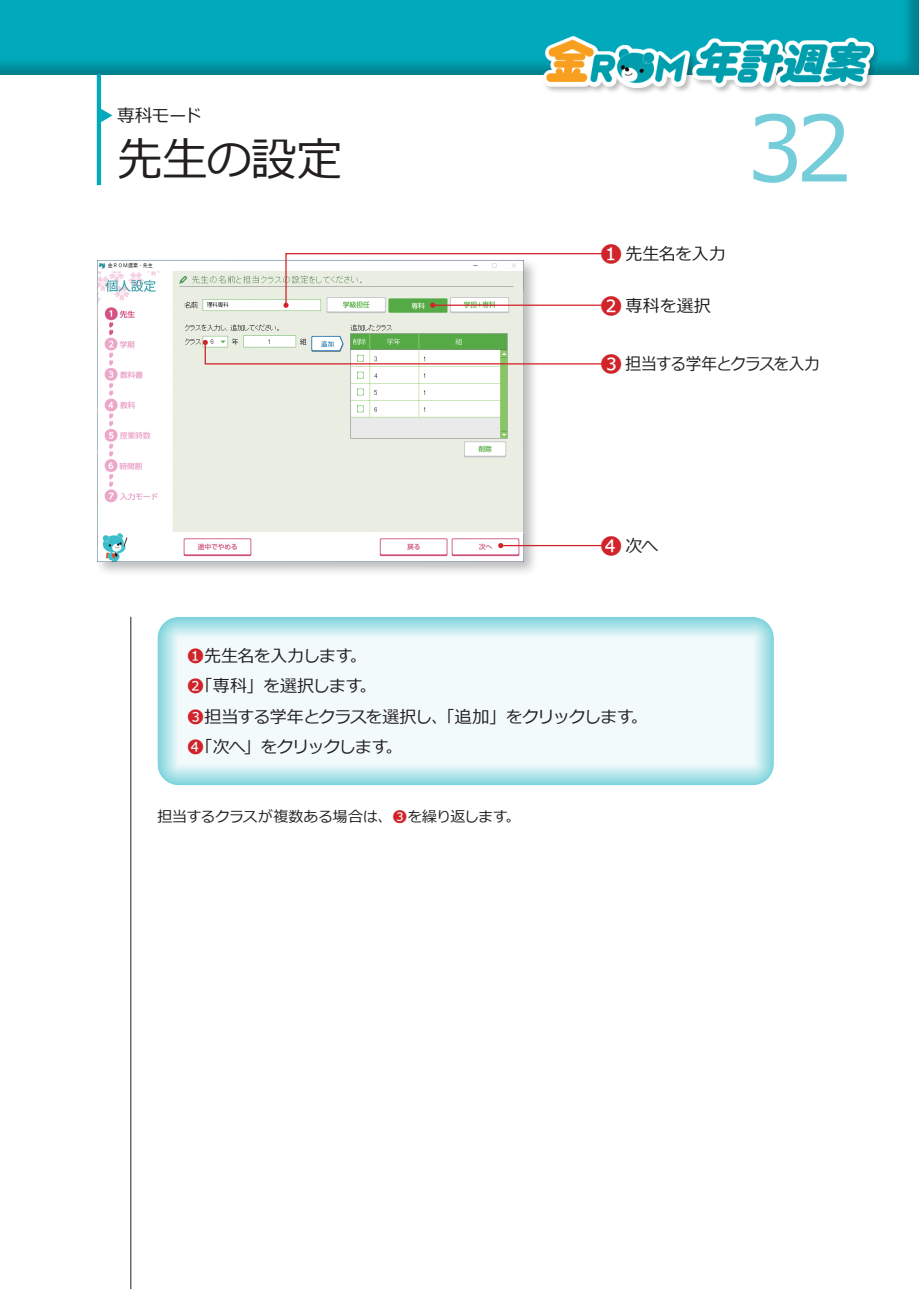
<style>
.page{position:relative;width:919px;height:1289px;background:#fff}
.page>*{position:absolute;margin:0;border:0;box-sizing:border-box;transform-origin:0 0}
.t1{font:90.3px "Meiryo UI";color:#74cdd9}
.t2{font:45.75px "Meiryo";letter-spacing:-.015em;color:#231f20}
.t3{font:17.7px "Meiryo";letter-spacing:-.03em;color:#231f20}
.t4{font:16.95px/30.6px "Meiryo";letter-spacing:-.045em;color:#231f20}
.t5{font:16.95px "Meiryo";letter-spacing:-.045em;color:#231f20;scale:.92 1}
.t6{font:14.85px "Meiryo";letter-spacing:-.015em;color:#231f20}
.s1{color:#00aabc}
.s2{font-size:22.35px;color:#d1232a}
.s3{color:#d1232a}
</style>
<div class="page">
<div style="left:0;top:0;width:918px;height:77px;background:#231f20;opacity:.28"></div>
<hr style="left:97px;top:77px;width:4px;height:106px;background:#00aabc">
<div style="left:542px;top:35px;width:339px;height:60px;background:#231f20;opacity:.3"></div>
<img style="left:543px;top:37px;width:330px;height:50px">
<div style="left:94px;top:257px;width:444px;height:320px;background:#231f20;opacity:.3"></div>
<img style="left:98px;top:260px;width:425px;height:301px">
<hr style="left:130px;top:617px;width:1px;height:671px;background:#231f20">
<div style="left:144px;top:607px;width:644px;height:180px;background:#fff;opacity:.95"></div>
<svg style="left:203px;top:340px;width:400px;height:25px"></svg>
<hr style="left:500px;top:545px;width:102px;height:1px;background:#d1232a">
<svg style="left:498px;top:543px;width:5px;height:5px"></svg>
<svg style="left:283px;top:253px;width:320px;height:55px"></svg>
<p class="t3" style="left:97px;top:103px;width:107px"><span class="s1">▶</span> 専科モード</p>
<h2 class="t2" style="left:117px;top:128px;width:227px">先生の設定</h2>
<p class="t4" style="left:600px;top:239px;width:127px"><span class="s2">❶</span> 先生名を入力</p>
<p class="t4" style="left:600px;top:291px;width:112px"><span class="s2">❷</span>専科を選択</p>
<h1 class="t1" style="left:746px;top:86px;width:106px">32</h1>
<p class="t5" style="left:600px;top:352px;width:240px"><span class="s2">❸</span> 担当する学年とクラスを入力</p>
<p class="t4" style="left:600px;top:531px;width:59px"><span class="s2">❹</span>次へ</p>
<p class="t4" style="left:187px;top:641px;width:462px"><span class="s3">❶</span>先生名を入力します。<br><span class="s3">❷</span>「専科」を選択します。<br><span class="s3">❸</span>担当する学年とクラスを選択し、「追加」をクリックします。<br><span class="s3">❹</span>「次へ」をクリックします。</p>
<p class="t6" style="left:157px;top:806px;width:364px">担当するクラスが複数ある場合は、<span class="s3">❸</span>を繰り返します。</p>
</div>
